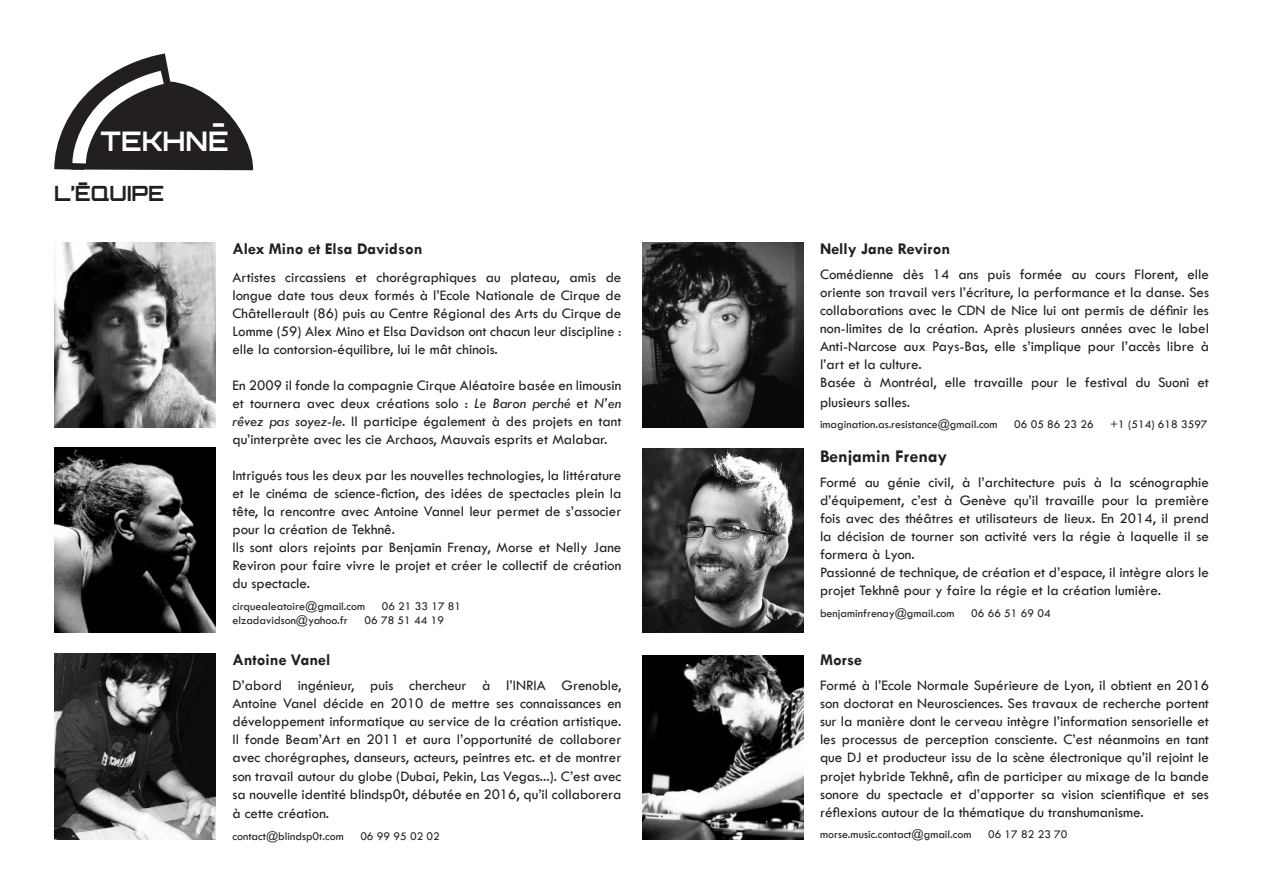
<style>
.page{position:relative;width:1263px;height:893px;background:#fff}
.page>*{position:absolute;margin:0;border:0;box-sizing:border-box;transform-origin:0 0}
.t1{font:700 27px "Orbitron";color:#fff}
.t2{font:700 21px "Orbitron";color:#231f20}
.t3{font:700 18px "Tw Cen";color:#231f20}
.t4{font:700 16.5px "Tw Cen";color:#231f20}
.t5{font:15px/18px "Tw Cen";color:#231f20;text-align:justify}
.t6{font:12px "Tw Cen";color:#231f20}
.s1{font-style:italic}
</style>
<div class="page">
<svg style="left:54px;top:53px;width:200px;height:118px"></svg>
<img style="left:54px;top:242px;width:162px;height:185px">
<img style="left:642px;top:449px;width:162px;height:183px">
<img style="left:642px;top:242px;width:162px;height:185px">
<img style="left:54px;top:448px;width:162px;height:185px">
<img style="left:54px;top:654px;width:162px;height:185px">
<img style="left:642px;top:656px;width:162px;height:183px">
<h1 class="t1" style="left:212px;top:107px;width:15px">-</h1>
<h1 class="t1" style="left:101px;top:125px;width:130px">TEKHNE</h1>
<p class="t2" style="left:77px;top:170px;width:12px">-</p>
<p class="t2" style="left:54px;top:181px;width:112px">L’EQUIPE</p>
<p class="t4" style="left:232px;top:238px;width:192px">Alex Mino et Elsa Davidson</p>
<p class="t5" style="left:232px;top:269px;width:390px">Artistes circassiens et chorégraphiques au plateau, amis de longue date tous deux formés à l’Ecole Nationale de Cirque de Châtellerault (86) puis au Centre Régional des Arts du Cirque de Lomme (59) Alex Mino et Elsa Davidson ont chacun leur discipline :</p>
<p class="t5" style="left:232px;top:341px;width:267px">elle la contorsion-équilibre, lui le mât chinois.</p>
<p class="t5" style="left:232px;top:377px;width:390px">En 2009 il fonde la compagnie Cirque Aléatoire basée en limousin et tournera avec deux créations solo : <span class="s1">Le Baron perché</span> et <span class="s1">N’en rêvez pas soyez-le</span>. Il participe également à des projets en tant qu’interprète avec les cie Archaos, Mauvais esprits et Malabar.</p>
<p class="t5" style="left:232px;top:467px;width:390px">Intrigués tous les deux par les nouvelles technologies, la littérature et le cinéma de science-fiction, des idées de spectacles plein la tête, la rencontre avec Antoine Vannel leur permet de s’associer pour la création de Tekhnê.</p>
<p class="t5" style="left:232px;top:539px;width:390px">Ils sont alors rejoints par Benjamin Frenay, Morse et Nelly Jane Reviron pour faire vivre le projet et créer le collectif de création du spectacle.</p>
<p class="t6" style="left:232px;top:599px;width:134px">cirquealeatoire@gmail.com</p>
<p class="t6" style="left:382px;top:599px;width:81px">06 21 33 17 81</p>
<p class="t6" style="left:232px;top:613px;width:117px">elzadavidson@yahoo.fr</p>
<p class="t6" style="left:364px;top:613px;width:81px">06 78 51 44 19</p>
<p class="t4" style="left:232px;top:650px;width:99px">Antoine Vanel</p>
<p class="t5" style="left:232px;top:677px;width:390px">D’abord ingénieur, puis chercheur à l’INRIA Grenoble, Antoine Vanel décide en 2010 de mettre ses connaissances en développement informatique au service de la création artistique.<br>Il fonde Beam’Art en 2011 et aura l’opportunité de collaborer avec chorégraphes, danseurs, acteurs, peintres etc. et de montrer son travail autour du globe (Dubai, Pekin, Las Vegas...). C’est avec sa nouvelle identité blindsp0t, débutée en 2016, qu’il collaborera</p>
<p class="t5" style="left:232px;top:804px;width:98px">à cette création.</p>
<p class="t6" style="left:232px;top:829px;width:113px">contact@blindsp0t.com</p>
<p class="t6" style="left:360px;top:829px;width:81px">06 99 95 02 02</p>
<p class="t4" style="left:820px;top:238px;width:132px">Nelly Jane Reviron</p>
<p class="t5" style="left:820px;top:265px;width:390px">Comédienne dès 14 ans puis formée au cours Florent, elle oriente son travail vers l’écriture, la performance et la danse. Ses collaborations avec le CDN de Nice lui ont permis de définir les non-limites de la création. Après plusieurs années avec le label Anti-Narcose aux Pays-Bas, elle s’implique pour l’accès libre à l’art et la culture.</p>
<p class="t5" style="left:820px;top:372px;width:390px;line-height:19.8px">Basée à Montréal, elle travaille pour le festival du Suoni et plusieurs salles.</p>
<p class="t6" style="left:820px;top:417px;width:179px">imagination.as.resistance@gmail.com</p>
<p class="t6" style="left:1014px;top:417px;width:81px">06 05 86 23 26</p>
<p class="t6" style="left:1110px;top:417px;width:99px">+1 (514) 618 3597</p>
<p class="t3" style="left:820px;top:446px;width:129px">Benjamin Frenay</p>
<p class="t5" style="left:820px;top:473px;width:390px">Formé au génie civil, à l’architecture puis à la scénographie d’équipement, c’est à Genève qu’il travaille pour la première fois avec des théâtres et utilisateurs de lieux. En 2014, il prend la décision de tourner son activité vers la régie à laquelle il se formera à Lyon.</p>
<p class="t5" style="left:820px;top:563px;width:390px">Passionné de technique, de création et d’espace, il intègre alors le projet Tekhnê pour y faire la régie et la création lumière.</p>
<p class="t6" style="left:820px;top:606px;width:136px">benjaminfrenay@gmail.com</p>
<p class="t6" style="left:971px;top:606px;width:81px">06 66 51 69 04</p>
<p class="t4" style="left:820px;top:650px;width:43px">Morse</p>
<p class="t5" style="left:820px;top:677px;width:390px">Formé à l’Ecole Normale Supérieure de Lyon, il obtient en 2016 son doctorat en Neurosciences. Ses travaux de recherche portent sur la manière dont le cerveau intègre l’information sensorielle et les processus de perception consciente. C’est néanmoins en tant que DJ et producteur issu de la scène électronique qu’il rejoint le projet hybride Tekhnê, afin de participer au mixage de la bande sonore du spectacle et d’apporter sa vision scientifique et ses réflexions autour de la thématique du transhumanisme.</p>
<p class="t6" style="left:820px;top:827px;width:153px">morse.music.contact@gmail.com</p>
<p class="t6" style="left:988px;top:827px;width:81px">06 17 82 23 70</p>
</div>
